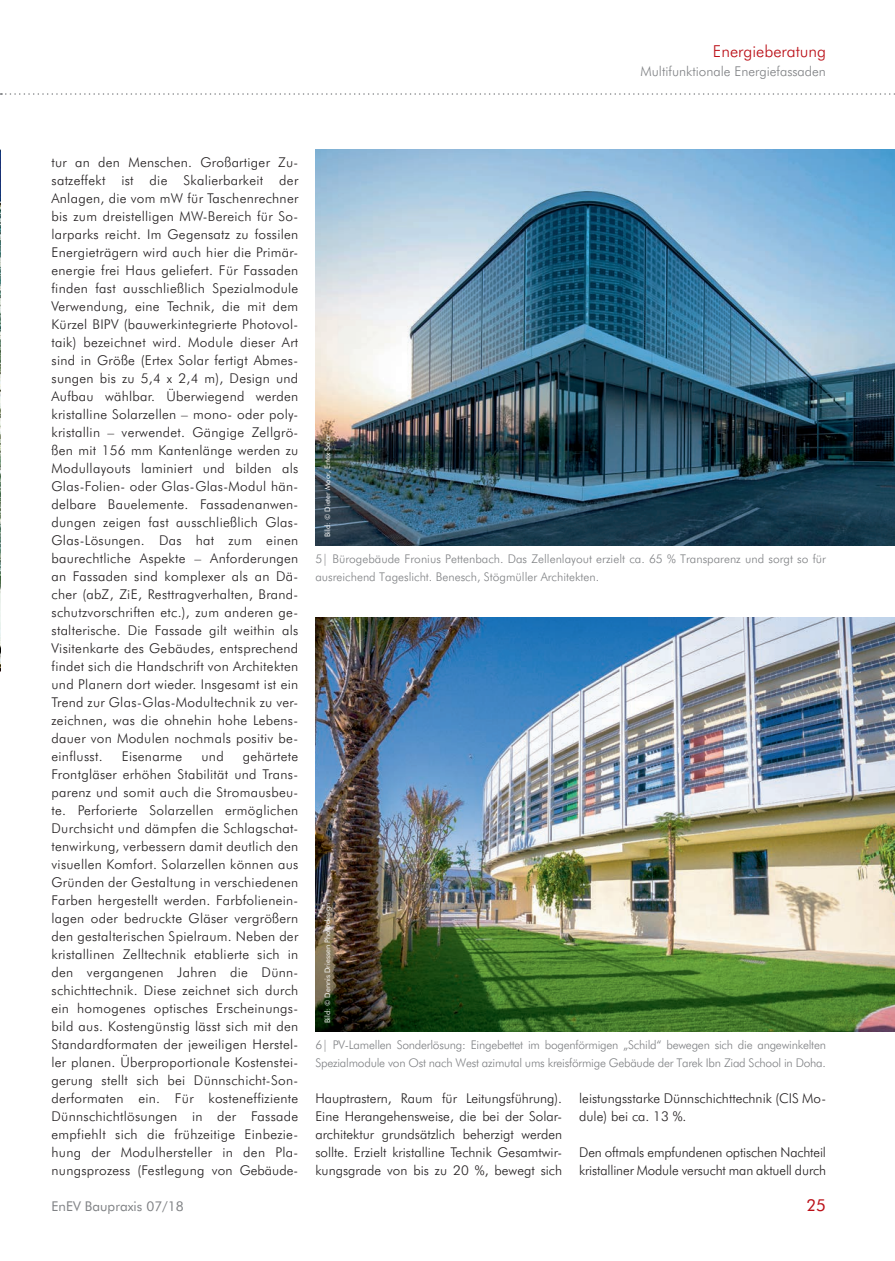
<style>
.page{position:relative;width:895px;height:1261px;background:#fff}
.page>*{position:absolute;margin:0;border:0;box-sizing:border-box;transform-origin:0 0}
.t1{font:16.5px "A Futura Light";color:#bb1018}
.t2{font:16.5px "A Futura";color:#bb1018}
.t3{font:13.5px/18px "A Futura Light";color:#231f20;text-align:justify}
.t4{font:13.5px "A Futura Light";color:#808285}
.t5{font:13.5px "A Futura";color:#808285}
.t6{font:13.5px "A Futura Light";letter-spacing:.02em;color:#231f20}
.t7{font:12px/18px "A Futura Light";letter-spacing:-.02em;color:#808285}
.t8{font:12px/18px "A Futura Light";color:#808285}
.t9{font:7.5px "A Futura";color:#fff}
</style>
<div class="page">
<svg style="left:0;top:93px;width:895px;height:2px"></svg>
<img style="left:0;top:149px;width:1px;height:522px">
<img style="left:315px;top:149px;width:579px;height:396px">
<img style="left:315px;top:617px;width:579px;height:414px">
<p class="t1" style="left:712px;top:39px;width:114px">Energieberatung</p>
<p class="t4" style="left:640px;top:62px;width:187px">Multifunktionale Energiefassaden</p>
<p class="t3" style="left:51px;top:153px;width:248px">tur an den Menschen. Großartiger Zu&shy;satzeffekt ist die Skalierbarkeit der Anlagen, die vom mW für Taschenrechner bis zum dreistelligen MW-Bereich für So&shy;larparks reicht. Im Gegensatz zu fossilen Energieträgern wird auch hier die Primär&shy;energie frei Haus geliefert. Für Fassaden finden fast ausschließlich Spezialmodule Verwendung, eine Technik, die mit dem Kürzel BIPV (bauwerkintegrierte Photovol&shy;taik) bezeichnet wird. Module dieser Art sind in Größe (Ertex Solar fertigt Abmes&shy;sungen bis zu 5,4 x 2,4 m), Design und Aufbau wählbar. Überwiegend werden kristalline Solarzellen – mono- oder poly&shy;kristallin – verwendet. Gängige Zellgrö&shy;ßen mit 156 mm Kantenlänge werden zu Modullayouts laminiert und bilden als Glas-Folien- oder Glas-Glas-Modul hän&shy;delbare Bauelemente. Fassadenanwen&shy;dungen zeigen fast ausschließlich Glas-Glas-Lösungen. Das hat zum einen baurechtliche Aspekte – Anforderungen an Fassaden sind komplexer als an Dä&shy;cher (abZ, ZiE, Resttragverhalten, Brand&shy;schutzvorschriften etc.), zum anderen ge&shy;stalterische. Die Fassade gilt weithin als Visitenkarte des Gebäudes, entsprechend findet sich die Handschrift von Architekten und Planern dort wieder. Insgesamt ist ein Trend zur Glas-Glas-Modultechnik zu ver&shy;zeichnen, was die ohnehin hohe Lebens&shy;dauer von Modulen nochmals positiv be&shy;einflusst.</p>
<p class="t3" style="left:51px;top:747px;width:248px;text-indent:191px">gehärtete Frontgläser erhöhen Stabilität und Trans&shy;parenz und somit auch die Stromausbeu&shy;te. Perforierte Solarzellen ermöglichen Durchsicht und dämpfen die Schlagschat&shy;tenwirkung, verbessern damit deutlich den visuellen Komfort. Solarzellen können aus Gründen der Gestaltung in verschiedenen Farben hergestellt werden. Farbfolienein&shy;lagen oder bedruckte Gläser vergrößern den gestalterischen Spielraum. Neben der kristallinen Zelltechnik etablierte sich in den vergangenen Jahren die Dünn&shy;schichttechnik. Diese zeichnet sich durch ein homogenes optisches Erscheinungs&shy;bild aus. Kostengünstig lässt sich mit den Standardformaten der jeweiligen Herstel&shy;ler planen. Überproportionale Kostenstei&shy;gerung stellt sich bei Dünnschicht-Son&shy;derformaten ein. Für kosteneffiziente Dünnschichtlösungen in der Fassade empfiehlt sich die frühzeitige Einbezie&shy;hung der Modulhersteller in den Pla&shy;nungsprozess (Festlegung von Gebäude-</p>
<p class="t6" style="left:122px;top:747px;width:62px">Eisenarme</p>
<p class="t3" style="left:201px;top:747px;width:24px">und</p>
<p class="t9" style="left:322px;top:537px;width:104px;rotate:-90deg">Bild: © Dieter Moor, Ertex Solar</p>
<p class="t8" style="left:315px;top:549px;width:512px">5| Bürogebäude Fronius Pettenbach. Das Zellenlayout erzielt ca. 65 % Transparenz und sorgt so für ausreichend Tageslicht. Benesch, Stögmüller Architekten.</p>
<p class="t9" style="left:322px;top:1023px;width:121px;rotate:-90deg">Bild: © Dennis Driessen Photodesign</p>
<p class="t7" style="left:315px;top:1035px;width:512px">6| PV-Lamellen Sonderlösung: Eingebettet im bogenförmigen „Schild“ bewegen sich die angewinkelten<br>Spezialmodule von Ost nach West azimutal ums kreisförmige Gebäude der Tarek Ibn Ziad School in Doha.</p>
<p class="t3" style="left:315px;top:1089px;width:248px">Hauptrastern, Raum für Leitungsführung).<br>Eine Herangehensweise, die bei der Solar&shy;architektur grundsätzlich beherzigt werden sollte. Erzielt kristalline Technik Gesamtwir&shy;kungsgrade von bis zu 20 %, bewegt sich</p>
<p class="t3" style="left:579px;top:1089px;width:248px">leistungsstarke Dünnschichttechnik (CIS Mo&shy;dule) bei ca. 13 %.</p>
<p class="t3" style="left:579px;top:1143px;width:248px">Den oftmals empfundenen optischen Nachteil kristalliner Module versucht man aktuell durch</p>
<p class="t5" style="left:51px;top:1197px;width:134px">EnEV Baupraxis 07/18</p>
<p class="t2" style="left:806px;top:1194px;width:21px">25</p>
</div>
